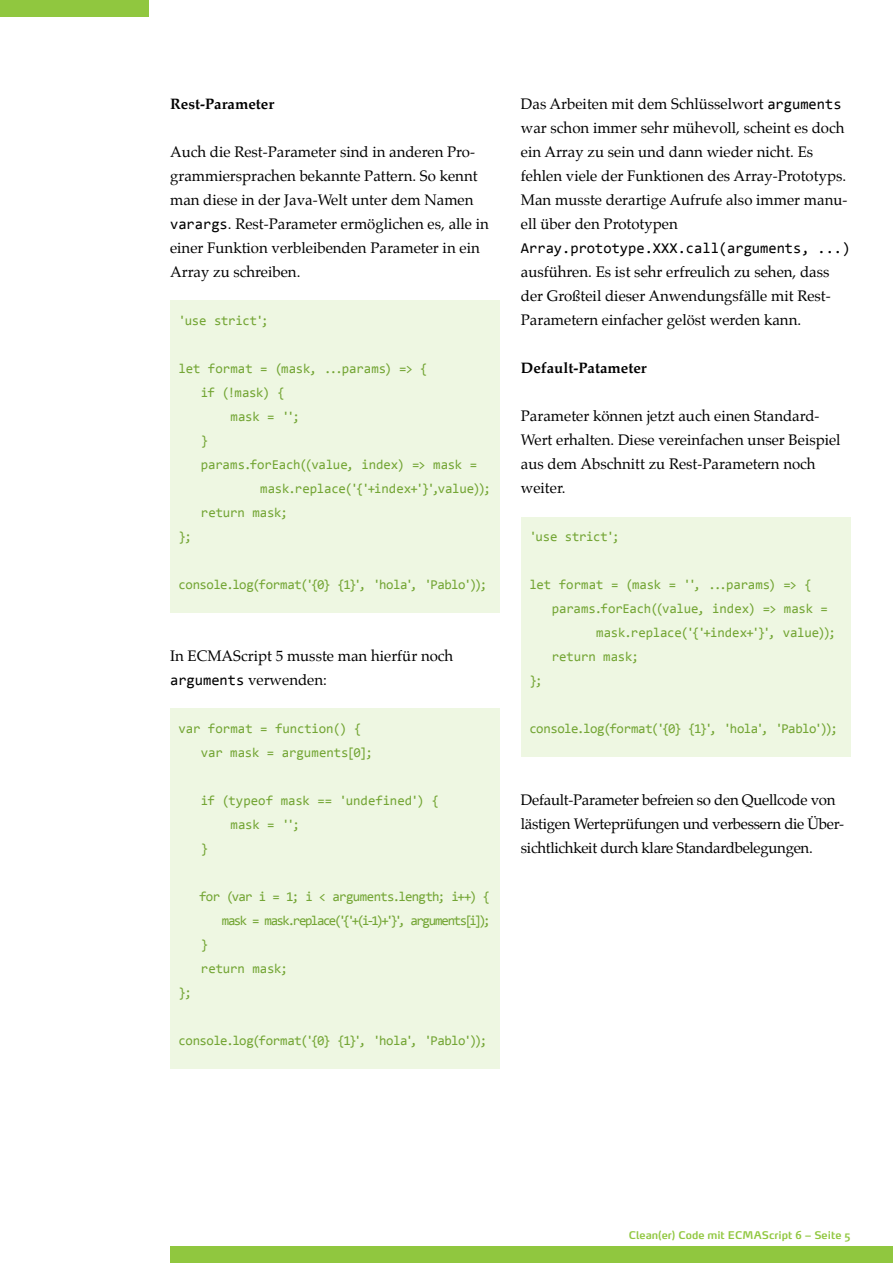
<style>
.page{position:relative;width:893px;height:1263px;background:#fff}
.page>*{position:absolute;margin:0;border:0;box-sizing:border-box;transform-origin:0 0}
.t1{font:15px/24px "Palatino";color:#000}
.t2{font:15px/24px "Palatino";letter-spacing:-.02em;color:#000}
.t3{font:15px "Consolas";color:#000}
.t4{font:700 15px "Palatino";color:#000}
.t5{font:13.5px/24px "Consolas";letter-spacing:-.015em;color:#73a534}
.t6{font:13.5px "Consolas";letter-spacing:-.1em;color:#73a534}
.t7{font:13.5px "Consolas";letter-spacing:-.05em;color:#73a534}
.t8{font:600 10.5px "Max OT";color:#90c73f}
.s1{font-family:"Consolas"}
</style>
<div class="page">
<div style="left:170px;top:1246px;width:723px;height:17px;background:#90c73f"></div>
<div style="left:0;top:0;width:149px;height:17px;background:#90c73f"></div>
<div style="left:170px;top:300px;width:330px;height:313px;background:#eef7e2"></div>
<div style="left:170px;top:709px;width:330px;height:360px;background:#eef7e2"></div>
<div style="left:521px;top:518px;width:329px;height:239px;background:#eef7e2"></div>
<p class="t4" style="left:170px;top:91px;width:106px">Rest-Parameter</p>
<p class="t1" style="left:170px;top:140px;width:320px">Auch die Rest-Parameter sind in anderen Pro&shy;grammiersprachen bekannte Pattern. So kennt man diese in der Java-Welt unter dem Namen <span class="s1">varargs</span>. Rest-Parameter ermöglichen es, alle in einer Funktion verbleibenden Parameter in ein Array zu schreiben.</p>
<p class="t5" style="left:179px;top:308px;width:92px">'use strict';</p>
<p class="t5" style="left:179px;top:356px;width:251px">let format = (mask, ...params) =&gt; {</p>
<p class="t5" style="left:201px;top:380px;width:85px">if (!mask) {</p>
<p class="t5" style="left:231px;top:404px;width:71px">mask = '';</p>
<p class="t5" style="left:201px;top:428px;width:9px">}</p>
<p class="t5" style="left:201px;top:452px;width:278px">params.forEach((value, index) =&gt; mask =</p>
<p class="t5" style="left:260px;top:476px;width:232px">mask.replace('{'+index+'}',value));</p>
<p class="t5" style="left:201px;top:500px;width:89px">return mask;</p>
<p class="t5" style="left:179px;top:524px;width:15px">};</p>
<p class="t5" style="left:179px;top:572px;width:310px">console.log(format('{0} {1}', 'hola', 'Pablo'));</p>
<p class="t1" style="left:170px;top:644px;width:285px">In ECMAScript 5 musste man hierfür noch <span class="s1">arguments</span> verwenden:</p>
<p class="t5" style="left:201px;top:716px;width:174px;text-indent:-22px">var format = function() { var mask = arguments[0];</p>
<p class="t5" style="left:201px;top:788px;width:240px">if (typeof mask == 'undefined') {</p>
<p class="t5" style="left:231px;top:812px;width:71px">mask = '';</p>
<p class="t5" style="left:201px;top:836px;width:9px">}</p>
<p class="t7" style="left:199px;top:888px;width:293px">for (var i = 1; i &lt; arguments.length; i++) {</p>
<p class="t6" style="left:222px;top:912px;width:270px">mask = mask.replace('{'+(i-1)+'}', arguments[i]);</p>
<p class="t5" style="left:201px;top:932px;width:9px">}</p>
<p class="t5" style="left:201px;top:956px;width:89px">return mask;</p>
<p class="t5" style="left:179px;top:980px;width:15px">};</p>
<p class="t5" style="left:179px;top:1028px;width:310px">console.log(format('{0} {1}', 'hola', 'Pablo'));</p>
<p class="t1" style="left:521px;top:92px;width:328px">Das Arbeiten mit dem Schlüsselwort <span class="s1">arguments </span>war schon immer sehr mühevoll, scheint es doch ein Array zu sein und dann wieder nicht. Es fehlen viele der Funktionen des Array-Prototyps.<br>Man musste derartige Aufrufe also immer manu&shy;ell über den Prototypen</p>
<p class="t3" style="left:521px;top:239px;width:331px">Array.prototype.XXX.call(arguments, ...)</p>
<p class="t1" style="left:521px;top:260px;width:311px;text-align:justify">ausführen. Es ist sehr erfreulich zu sehen, dass der Großteil dieser Anwendungsfälle mit Rest-Parametern einfacher gelöst werden kann.</p>
<p class="t4" style="left:521px;top:355px;width:127px">Default-Patameter</p>
<p class="t1" style="left:521px;top:404px;width:321px">Parameter können jetzt auch einen Standard-Wert erhalten. Diese vereinfachen unser Beispiel aus dem Abschnitt zu Rest-Parametern noch weiter.</p>
<p class="t5" style="left:529px;top:524px;width:92px">'use strict';</p>
<p class="t5" style="left:529px;top:572px;width:284px">let format = (mask = '', ...params) =&gt; {</p>
<p class="t5" style="left:552px;top:596px;width:278px">params.forEach((value, index) =&gt; mask =</p>
<p class="t5" style="left:596px;top:620px;width:241px">mask.replace('{'+index+'}', value));</p>
<p class="t5" style="left:552px;top:644px;width:89px">return mask;</p>
<p class="t5" style="left:529px;top:668px;width:15px">};</p>
<p class="t5" style="left:529px;top:716px;width:310px">console.log(format('{0} {1}', 'hola', 'Pablo'));</p>
<p class="t2" style="left:521px;top:788px;width:325px">Default-Parameter befreien so den Quellcode von lästigen Werteprüfungen und verbessern die Über&shy;sichtlichkeit durch klare Standardbelegungen.</p>
<p class="t8" style="left:629px;top:1228px;width:223px">Clean(er) Code mit ECMAScript 6 – Seite 5</p>
</div>
